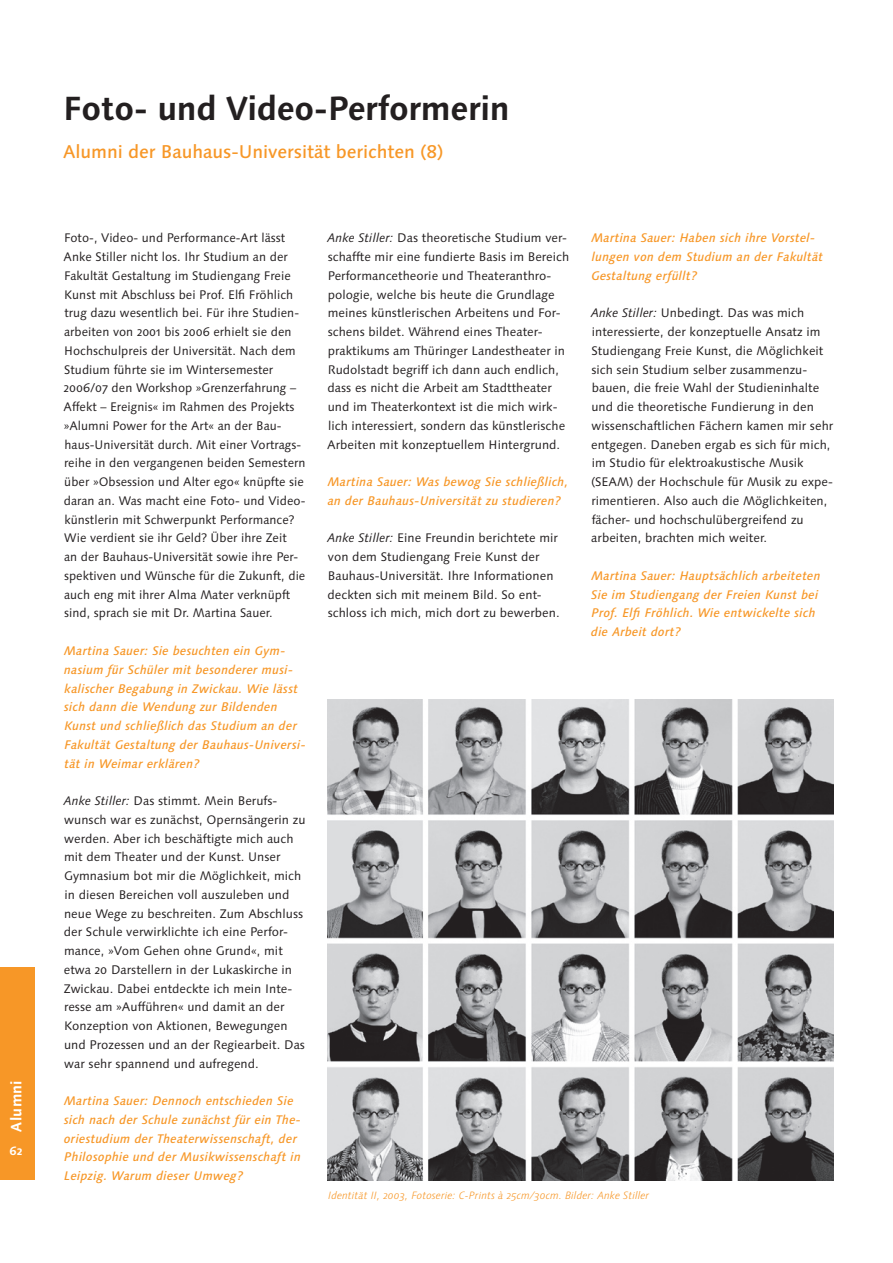
<style>
.page{position:relative;width:893px;height:1263px;background:#fff}
.page>*{position:absolute;margin:0;border:0;box-sizing:border-box;transform-origin:0 0}
.t1{font:700 33.45px "Linotype Syntax Os F";letter-spacing:-.01em;color:#231f20}
.t2{font:500 18.45px "Linotype Syntax Os F";letter-spacing:-.005em;color:#f79727}
.t3{font:700 15px "Linotype Syntax Os F";letter-spacing:.02em;color:#fff}
.t4{font:12.45px/18.8px "Linotype Syntax Os F";letter-spacing:.005em;color:#231f20}
.t5{font:italic 500 12.45px/18.8px "Linotype Syntax Os F";letter-spacing:.015em;color:#f79727}
.t6{font:700 12px "Linotype Syntax Os F";color:#fff}
.t7{font:italic 300 10.65px "Linotype Syntax Os F";color:#f79727}
.s1{font-style:italic}
</style>
<div class="page">
<div style="left:0;top:967px;width:34px;height:213px;background:#f79727"></div>
<img style="left:327px;top:699px;width:506px;height:481px">
<p class="t3" style="left:7px;top:1132px;width:53px;rotate:-90deg">Alumni</p>
<p class="t6" style="left:10px;top:1143px;width:14px">62</p>
<h1 class="t1" style="left:63px;top:88px;width:448px">Foto- und Video-Performerin</h1>
<h2 class="t2" style="left:63px;top:140px;width:382px">Alumni der Bauhaus-Universität berichten (8)</h2>
<p class="t4" style="left:64px;top:229px;width:244px">Foto-, Video- und Performance-Art lässt Anke Stiller nicht los. Ihr Studium an der Fakultät Gestaltung im Studiengang Freie Kunst mit Abschluss bei Prof. Elfi Fröhlich trug dazu wesentlich bei. Für ihre Studien&shy;arbeiten von 2001 bis 2006 erhielt sie den Hochschulpreis der Universität. Nach dem Studium führte sie im Wintersemester 2006/07 den Workshop »Grenzerfahrung – Affekt – Ereignis« im Rahmen des Projekts »Alumni Power for the Art« an der Bau&shy;haus-Universität durch. Mit einer Vortrags&shy;reihe in den vergangenen beiden Semestern über »Obsession und Alter ego« knüpfte sie daran an. Was macht eine Foto- und Video&shy;künstlerin mit Schwerpunkt Performance?<br>Wie verdient sie ihr Geld? Über ihre Zeit<br>an der Bauhaus-Universität sowie ihre Per&shy;spektiven und Wünsche für die Zukunft, die auch eng mit ihrer Alma Mater verknüpft sind, sprach sie mit Dr. Martina Sauer.</p>
<p class="t5" style="left:64px;top:641px;width:243px">Martina Sauer: Sie besuchten ein Gym&shy;nasium für Schüler mit besonderer musi&shy;kalischer Begabung in Zwickau. Wie lässt sich dann die Wendung zur Bildenden Kunst und schließlich das Studium an der Fakultät Gestaltung der Bauhaus-Universi&shy;tät in Weimar erklären?</p>
<p class="t4" style="left:64px;top:791px;width:243px"><span class="s1">Anke Stiller:</span> Das stimmt. Mein Berufs&shy;wunsch war es zunächst, Opernsängerin zu werden. Aber ich beschäftigte mich auch mit dem Theater und der Kunst. Unser Gymnasium bot mir die Möglichkeit, mich in diesen Bereichen voll auszuleben und neue Wege zu beschreiten. Zum Abschluss der Schule verwirklichte ich eine Perfor&shy;mance, »Vom Gehen ohne Grund«, mit etwa 20 Darstellern in der Lukaskirche in Zwickau. Dabei entdeckte ich mein Inte&shy;resse am »Aufführen« und damit an der Konzeption von Aktionen, Bewegungen und Prozessen und an der Regiearbeit. Das war sehr spannend und aufregend.</p>
<p class="t5" style="left:64px;top:1091px;width:239px">Martina Sauer: Dennoch entschieden Sie sich nach der Schule zunächst für ein The&shy;oriestudium der Theaterwissenschaft, der Philosophie und der Musikwissenschaft in Leipzig. Warum dieser Umweg?</p>
<p class="t4" style="left:327px;top:229px;width:244px"><span class="s1">Anke Stiller:</span> Das theoretische Studium ver&shy;schaffte mir eine fundierte Basis im Bereich Performancetheorie und Theateranthro&shy;pologie, welche bis heute die Grundlage meines künstlerischen Arbeitens und For&shy;schens bildet. Während eines Theater&shy;praktikums am Thüringer Landestheater in Rudolstadt begriff ich dann auch endlich, dass es nicht die Arbeit am Stadttheater und im Theaterkontext ist die mich wirk&shy;lich interessiert, sondern das künstlerische Arbeiten mit konzeptuellem Hintergrund.</p>
<p class="t5" style="left:328px;top:473px;width:242px">Martina Sauer: Was bewog Sie schließlich, an der Bauhaus-Universität zu studieren?</p>
<p class="t4" style="left:327px;top:529px;width:234px"><span class="s1">Anke Stiller:</span> Eine Freundin berichtete mir von dem Studiengang Freie Kunst der Bauhaus-Universität. Ihre Informationen deckten sich mit meinem Bild. So ent&shy;schloss ich mich, mich dort zu bewerben.</p>
<p class="t5" style="left:591px;top:229px;width:233px">Martina Sauer: Haben sich ihre Vorstel&shy;lungen von dem Studium an der Fakultät<br>Gestaltung erfüllt?</p>
<p class="t4" style="left:591px;top:304px;width:244px"><span class="s1">Anke Stiller:</span> Unbedingt. Das was mich interessierte, der konzeptuelle Ansatz im Studiengang Freie Kunst, die Möglichkeit sich sein Studium selber zusammenzu&shy;bauen, die freie Wahl der Studieninhalte und die theoretische Fundierung in den wissenschaftlichen Fächern kamen mir sehr entgegen. Daneben ergab es sich für mich, im Studio für elektroakustische Musik (SEAM) der Hochschule für Musik zu expe&shy;rimentieren. Also auch die Möglichkeiten, fächer- und hochschulübergreifend zu arbeiten, brachten mich weiter.</p>
<p class="t5" style="left:591px;top:566px;width:231px">Martina Sauer: Hauptsächlich arbeiteten Sie im Studiengang der Freien Kunst bei Prof. Elfi Fröhlich. Wie entwickelte sich die Arbeit dort?</p>
<p class="t7" style="left:328px;top:1189px;width:323px">Identität II, 2003, Fotoserie: C-Prints à 25cm/30cm. Bilder: Anke Stiller</p>
</div>
